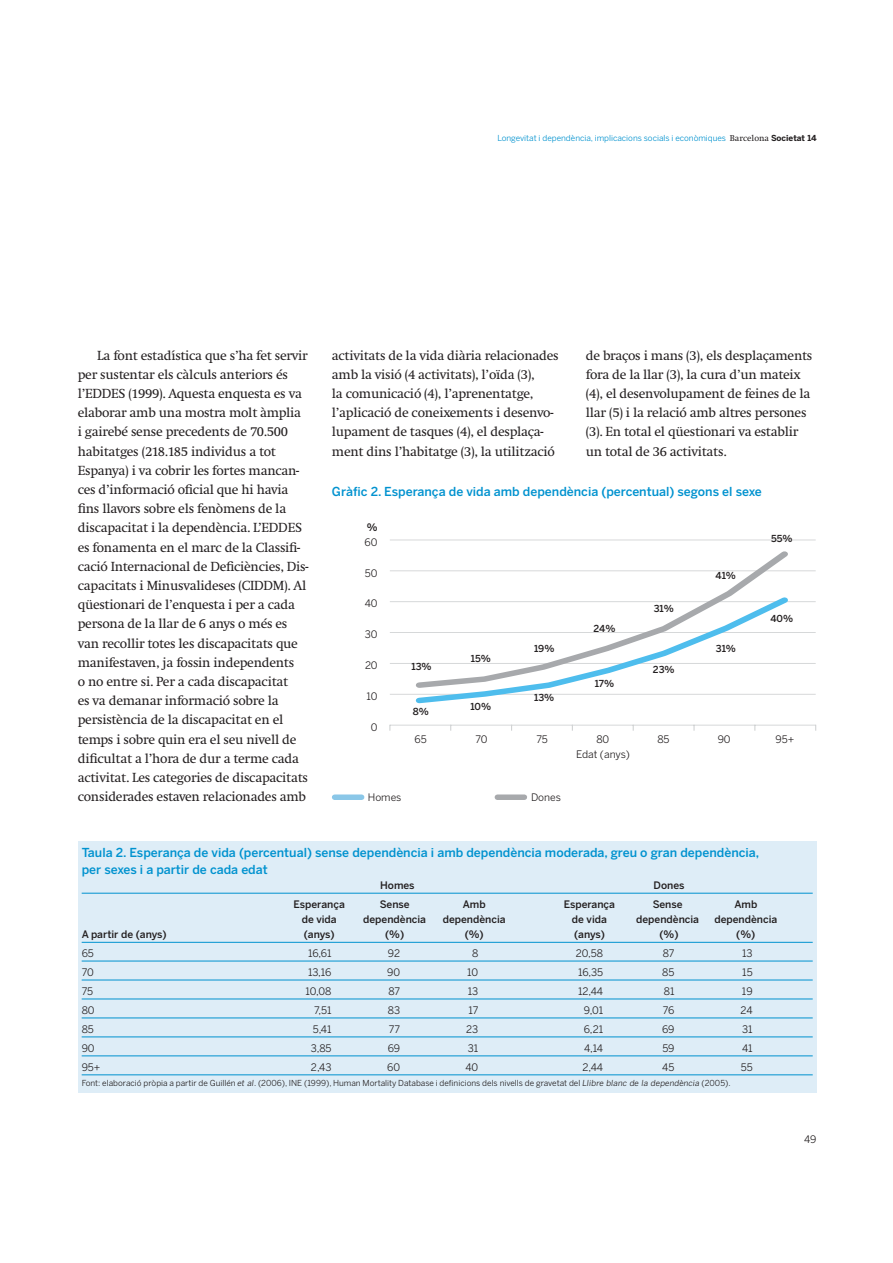
<style>
.page{position:relative;width:893px;height:1263px;background:#fff}
.page>*{position:absolute;margin:0;border:0;box-sizing:border-box;transform-origin:0 0}
.t1{font:13.65px/19.2px "Swift";letter-spacing:-.02em;color:#231f20}
.t2{font:500 12.3px/16.5px "Benton Sans";color:#0092cf}
.t3{font:10.35px "Benton Sans";color:#231f20}
.t4{font:500 10.35px "Benton Sans";color:#231f20}
.t5{font:500 9.6px "Benton Sans";color:#231f20}
.t6{font:8.25px "Benton Sans";color:#231f20}
.t7{font:8.25px "Benton Sans";color:#0092cf}
.s1{font-family:"Swift";font-size:8.85px;color:#231f20}
.s2{font-weight:700;color:#231f20}
.s3{font-family:"Benton Gothic";font-style:italic}
</style>
<div class="page">
<div style="left:78px;top:841px;width:738px;height:252px;background:#deedf7"></div>
<hr style="left:82px;top:893px;width:730px;height:1px;background:#0092cf">
<hr style="left:82px;top:942px;width:730px;height:1px;background:#0092cf">
<hr style="left:82px;top:961px;width:730px;height:1px;background:#0092cf">
<hr style="left:82px;top:980px;width:730px;height:1px;background:#0092cf">
<hr style="left:82px;top:999px;width:730px;height:1px;background:#0092cf">
<hr style="left:82px;top:1018px;width:730px;height:1px;background:#0092cf">
<hr style="left:82px;top:1037px;width:730px;height:1px;background:#0092cf">
<hr style="left:82px;top:1056px;width:730px;height:1px;background:#0092cf">
<hr style="left:82px;top:1075px;width:730px;height:1px;background:#0092cf">
<hr style="left:390px;top:540px;width:425px;height:1px;background:#d1d3d4">
<hr style="left:390px;top:570px;width:425px;height:1px;background:#d1d3d4">
<hr style="left:390px;top:601px;width:425px;height:1px;background:#d1d3d4">
<hr style="left:390px;top:632px;width:425px;height:1px;background:#d1d3d4">
<hr style="left:390px;top:694px;width:425px;height:1px;background:#d1d3d4">
<hr style="left:390px;top:725px;width:425px;height:1px;background:#d1d3d4">
<hr style="left:390px;top:663px;width:425px;height:1px;background:#d1d3d4">
<svg style="left:411px;top:691px;width:383px;height:13px"></svg>
<svg style="left:411px;top:551px;width:383px;height:140px"></svg>
<div style="left:334px;top:795px;width:27px;height:5px;background:#8ac7e8"></div>
<div style="left:497px;top:795px;width:27px;height:5px;background:#a7a9ac"></div>
<p class="t7" style="left:497px;top:135px;width:321px">Longevitat i dependència, implicacions socials i econòmiques <span class="s1">Barcelona</span> <span class="s2">Societat 14</span></p>
<p class="t1" style="left:78px;top:347px;width:232px;text-indent:19px">La font estadística que s’ha fet servir per sustentar els càlculs anteriors és l’EDDES (1999). Aquesta enquesta es va elaborar amb una mostra molt àmplia i gairebé sense precedents de 70.500 habitatges (218.185 individus a tot Espanya) i va cobrir les fortes mancan&shy;ces d’informació oficial que hi havia fins llavors sobre els fenòmens de la discapacitat i la dependència. L’EDDES es fonamenta en el marc de la Classifi&shy;cació Internacional de Deficiències, Dis&shy;capacitats i Minusvalideses (CIDDM). Al qüestionari de l’enquesta i per a cada persona de la llar de 6 anys o més es van recollir totes les discapacitats que manifestaven, ja fossin independents<br>o no entre si. Per a cada discapacitat<br>es va demanar informació sobre la persistència de la discapacitat en el temps i sobre quin era el seu nivell de dificultat a l’hora de dur a terme cada activitat. Les categories de discapacitats considerades estaven relacionades amb</p>
<p class="t1" style="left:332px;top:347px;width:228px">activitats de la vida diària relacionades amb la visió (4 activitats), l’oïda (3),<br>la comunicació (4), l’aprenentatge, l’aplicació de coneixements i desenvo&shy;lupament de tasques (4), el desplaça&shy;ment dins l’habitatge (3), la utilització</p>
<p class="t1" style="left:586px;top:347px;width:228px">de braços i mans (3), els desplaçaments fora de la llar (3), la cura d’un mateix (4), el desenvolupament de feines de la llar (5) i la relació amb altres persones (3). En total el qüestionari va establir un total de 36 activitats.</p>
<p class="t2" style="left:332px;top:484px;width:431px">Gràfic 2. Esperança de vida amb dependència (percentual) segons el sexe</p>
<p class="t3" style="left:364px;top:538px;width:14px">60</p>
<p class="t3" style="left:365px;top:569px;width:14px">50</p>
<p class="t3" style="left:365px;top:600px;width:14px">40</p>
<p class="t3" style="left:365px;top:631px;width:14px">30</p>
<p class="t3" style="left:365px;top:662px;width:14px">20</p>
<p class="t3" style="left:366px;top:692px;width:13px">10</p>
<p class="t3" style="left:371px;top:723px;width:8px">0</p>
<p class="t3" style="left:414px;top:735px;width:14px">65</p>
<p class="t4" style="left:367px;top:523px;width:12px">%</p>
<p class="t5" style="left:771px;top:535px;width:23px">55%</p>
<p class="t5" style="left:715px;top:572px;width:22px">41%</p>
<p class="t5" style="left:653px;top:604px;width:22px">31%</p>
<p class="t5" style="left:770px;top:615px;width:24px">40%</p>
<p class="t5" style="left:593px;top:625px;width:23px">24%</p>
<p class="t5" style="left:715px;top:645px;width:22px">31%</p>
<p class="t5" style="left:534px;top:645px;width:22px">19%</p>
<p class="t5" style="left:471px;top:655px;width:22px">15%</p>
<p class="t5" style="left:411px;top:663px;width:22px">13%</p>
<p class="t5" style="left:653px;top:666px;width:23px">23%</p>
<p class="t5" style="left:594px;top:680px;width:21px">17%</p>
<p class="t5" style="left:534px;top:694px;width:22px">13%</p>
<p class="t5" style="left:470px;top:703px;width:22px">10%</p>
<p class="t5" style="left:413px;top:708px;width:18px">8%</p>
<p class="t3" style="left:536px;top:735px;width:13px">75</p>
<p class="t3" style="left:657px;top:735px;width:14px">85</p>
<p class="t3" style="left:775px;top:735px;width:20px">95+</p>
<p class="t3" style="left:475px;top:735px;width:14px">70</p>
<p class="t3" style="left:596px;top:735px;width:14px">80</p>
<p class="t3" style="left:717px;top:735px;width:14px">90</p>
<p class="t3" style="left:576px;top:750px;width:55px">Edat (anys)</p>
<p class="t3" style="left:368px;top:793px;width:35px">Homes</p>
<p class="t3" style="left:531px;top:793px;width:31px">Dones</p>
<p class="t2" style="left:82px;top:846px;width:679px">Taula 2. Esperança de vida (percentual) sense dependència i amb dependència moderada, greu o gran dependència, per sexes i a partir de cada edat</p>
<p class="t4" style="left:380px;top:881px;width:36px">Homes</p>
<p class="t4" style="left:653px;top:881px;width:32px">Dones</p>
<p class="t4" style="left:293px;top:900px;width:53px">Esperança</p>
<p class="t4" style="left:379px;top:900px;width:31px">Sense</p>
<p class="t4" style="left:462px;top:900px;width:24px">Amb</p>
<p class="t4" style="left:564px;top:900px;width:53px">Esperança</p>
<p class="t4" style="left:652px;top:900px;width:31px">Sense</p>
<p class="t4" style="left:734px;top:900px;width:24px">Amb</p>
<p class="t4" style="left:302px;top:915px;width:36px">de vida</p>
<p class="t4" style="left:363px;top:915px;width:64px">dependència</p>
<p class="t4" style="left:443px;top:915px;width:64px">dependència</p>
<p class="t4" style="left:572px;top:915px;width:36px">de vida</p>
<p class="t4" style="left:636px;top:915px;width:64px">dependència</p>
<p class="t4" style="left:714px;top:915px;width:64px">dependència</p>
<p class="t4" style="left:82px;top:930px;width:86px">A partir de (anys)</p>
<p class="t4" style="left:304px;top:930px;width:32px">(anys)</p>
<p class="t4" style="left:385px;top:930px;width:21px">(%)</p>
<p class="t4" style="left:464px;top:930px;width:21px">(%)</p>
<p class="t4" style="left:574px;top:930px;width:32px">(anys)</p>
<p class="t4" style="left:659px;top:930px;width:21px">(%)</p>
<p class="t4" style="left:736px;top:930px;width:21px">(%)</p>
<p class="t3" style="left:82px;top:949px;width:14px">65</p>
<p class="t3" style="left:308px;top:949px;width:25px">16,61</p>
<p class="t3" style="left:388px;top:949px;width:14px">92</p>
<p class="t3" style="left:472px;top:949px;width:8px">8</p>
<p class="t3" style="left:576px;top:949px;width:29px">20,58</p>
<p class="t3" style="left:662px;top:949px;width:13px">87</p>
<p class="t3" style="left:742px;top:949px;width:12px">13</p>
<p class="t3" style="left:82px;top:968px;width:14px">70</p>
<p class="t3" style="left:308px;top:968px;width:25px">13,16</p>
<p class="t3" style="left:387px;top:968px;width:14px">90</p>
<p class="t3" style="left:467px;top:968px;width:13px">10</p>
<p class="t3" style="left:578px;top:968px;width:27px">16,35</p>
<p class="t3" style="left:662px;top:968px;width:14px">85</p>
<p class="t3" style="left:742px;top:968px;width:12px">15</p>
<p class="t3" style="left:82px;top:987px;width:13px">75</p>
<p class="t3" style="left:305px;top:987px;width:27px">10,08</p>
<p class="t3" style="left:388px;top:987px;width:13px">87</p>
<p class="t3" style="left:468px;top:987px;width:12px">13</p>
<p class="t3" style="left:578px;top:987px;width:27px">12,44</p>
<p class="t3" style="left:663px;top:987px;width:12px">81</p>
<p class="t3" style="left:742px;top:987px;width:12px">19</p>
<p class="t3" style="left:82px;top:1006px;width:14px">80</p>
<p class="t3" style="left:314px;top:1006px;width:19px">7,51</p>
<p class="t3" style="left:388px;top:1006px;width:14px">83</p>
<p class="t3" style="left:468px;top:1006px;width:11px">17</p>
<p class="t3" style="left:583px;top:1006px;width:21px">9,01</p>
<p class="t3" style="left:662px;top:1006px;width:13px">76</p>
<p class="t3" style="left:740px;top:1006px;width:14px">24</p>
<p class="t3" style="left:82px;top:1025px;width:14px">85</p>
<p class="t3" style="left:313px;top:1025px;width:20px">5,41</p>
<p class="t3" style="left:389px;top:1025px;width:13px">77</p>
<p class="t3" style="left:466px;top:1025px;width:14px">23</p>
<p class="t3" style="left:584px;top:1025px;width:21px">6,21</p>
<p class="t3" style="left:662px;top:1025px;width:14px">69</p>
<p class="t3" style="left:742px;top:1025px;width:12px">31</p>
<p class="t3" style="left:82px;top:1044px;width:14px">90</p>
<p class="t3" style="left:311px;top:1044px;width:22px">3,85</p>
<p class="t3" style="left:387px;top:1044px;width:14px">69</p>
<p class="t3" style="left:468px;top:1044px;width:12px">31</p>
<p class="t3" style="left:584px;top:1044px;width:21px">4,14</p>
<p class="t3" style="left:662px;top:1044px;width:14px">59</p>
<p class="t3" style="left:742px;top:1044px;width:12px">41</p>
<p class="t3" style="left:82px;top:1063px;width:20px">95+</p>
<p class="t3" style="left:311px;top:1063px;width:22px">2,43</p>
<p class="t3" style="left:387px;top:1063px;width:14px">60</p>
<p class="t3" style="left:465px;top:1063px;width:14px">40</p>
<p class="t3" style="left:582px;top:1063px;width:22px">2,44</p>
<p class="t3" style="left:662px;top:1063px;width:14px">45</p>
<p class="t3" style="left:740px;top:1063px;width:13px">55</p>
<p class="t6" style="left:82px;top:1080px;width:650px">Font: elaboració pròpia a partir de Guillén <span class="s3">et al</span>. (2006), INE (1999), Human Mortality Database i definicions dels nivells de gravetat del <span class="s3">Llibre blanc de la dependència</span> (2005).</p>
<p class="t3" style="left:804px;top:1136px;width:14px">49</p>
</div>
